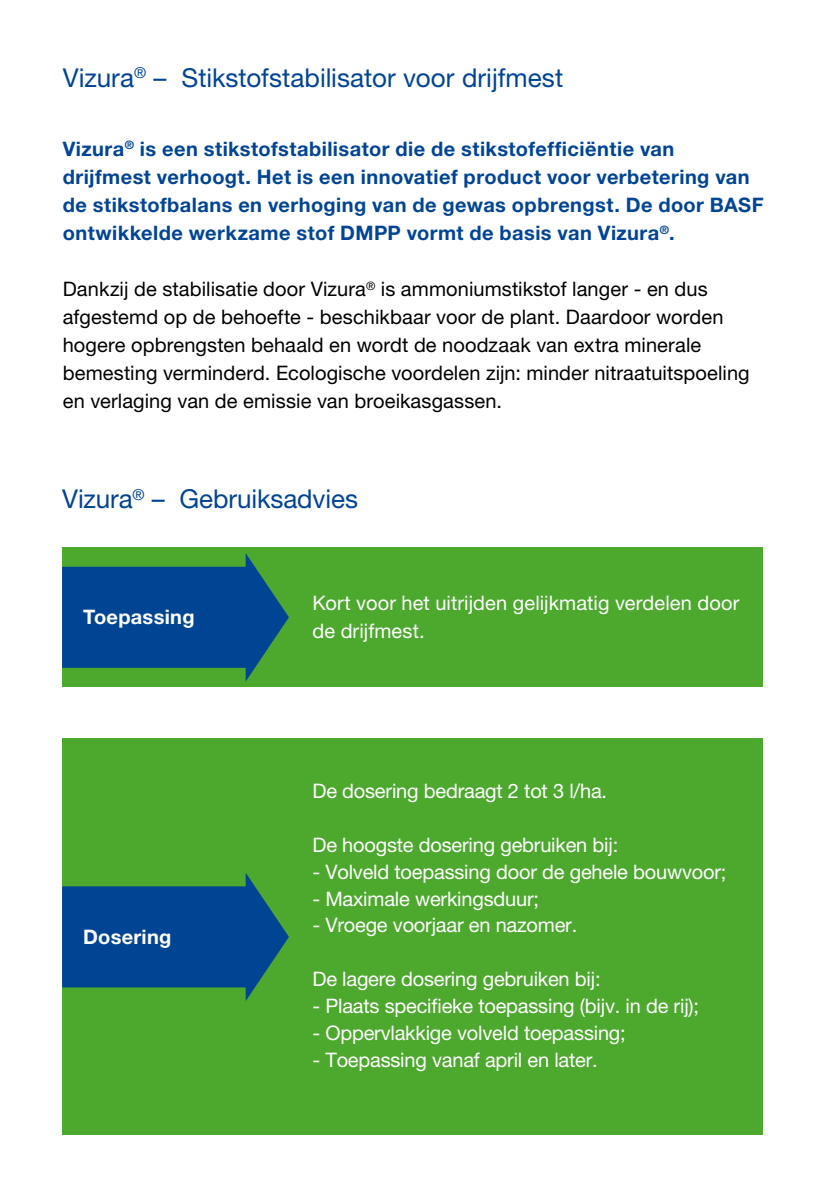
<style>
.page{position:relative;width:828px;height:1191px;background:#fff}
.page>*{position:absolute;margin:0;border:0;box-sizing:border-box;transform-origin:0 0}
.HL-Sub{font:26px "Helvetica Neue LT Pro";color:#004494}
.FliesstextFlo{font:20px/28px "Helvetica Neue LT Pro";letter-spacing:-.01em;color:#fff}
.FliesstextFlo-2{font:20px/28px "Helvetica Neue LT Pro";letter-spacing:.005em;color:#000}
.FliesstextFlo-3{font:700 20px/28px "Helvetica Neue LT Pro";letter-spacing:.02em;color:#004494}
.FliesstextFlo-4{font:700 20px "Helvetica Neue LT Pro";letter-spacing:.015em;color:#fff}
</style>
<div class="page">
<hr style="left:827px;top:907px;width:1px;height:227px;background:#004494">
<div style="left:62px;top:547px;width:701px;height:140px;background:#4da82e"></div>
<div style="left:62px;top:738px;width:701px;height:397px;background:#4da82e"></div>
<svg style="left:62px;top:553px;width:227px;height:128px"></svg>
<svg style="left:62px;top:873px;width:227px;height:128px"></svg>
<p class="HL-Sub" style="left:63px;top:62px;width:502px">Vizura<sup>®</sup> – Stikstofstabilisator voor drijfmest</p>
<p class="FliesstextFlo-3" style="left:63px;top:134px;width:702px">Vizura<sup>®</sup> is een stikstofstabilisator die de stikstofefficiëntie van drijfmest verhoogt. Het is een innovatief product voor verbetering van de stikstofbalans en verhoging van de gewas opbrengst. De door BASF ontwikkelde werkzame stof DMPP vormt de basis van Vizura<sup>®</sup>.</p>
<p class="FliesstextFlo-2" style="left:63px;top:275px;width:688px">Dankzij de stabilisatie door Vizura<sup>®</sup> is ammoniumstikstof langer - en dus afgestemd op de behoefte - beschikbaar voor de plant. Daardoor worden hogere opbrengsten behaald en wordt de noodzaak van extra minerale bemesting verminderd. Ecologische voordelen zijn: minder nitraatuitspoeling en verlaging van de emissie van broeikasgassen.</p>
<p class="HL-Sub" style="left:62px;top:483px;width:297px">Vizura<sup>®</sup> – Gebruiksadvies</p>
<p class="FliesstextFlo-4" style="left:83px;top:605px;width:113px">Toepassing</p>
<p class="FliesstextFlo-4" style="left:83px;top:924px;width:90px">Dosering</p>
<p class="FliesstextFlo" style="left:312px;top:589px;width:428px">Kort voor het uitrijden gelijkmatig verdelen door de drijfmest.</p>
<p class="FliesstextFlo" style="left:312px;top:777px;width:296px">De dosering bedraagt 2 tot 3 l/ha.</p>
<p class="FliesstextFlo" style="left:312px;top:830px;width:307px">De hoogste dosering gebruiken bij:</p>
<p class="FliesstextFlo" style="left:312px;top:857px;width:415px">- Volveld toepassing door de gehele bouwvoor;</p>
<p class="FliesstextFlo" style="left:312px;top:884px;width:228px">- Maximale werkingsduur;</p>
<p class="FliesstextFlo" style="left:312px;top:911px;width:266px">- Vroege voorjaar en nazomer.</p>
<p class="FliesstextFlo" style="left:312px;top:964px;width:290px">De lagere dosering gebruiken bij:</p>
<p class="FliesstextFlo" style="left:312px;top:991px;width:388px">- Plaats specifieke toepassing (bijv. in de rij);</p>
<p class="FliesstextFlo" style="left:312px;top:1018px;width:315px">- Oppervlakkige volveld toepassing;</p>
<p class="FliesstextFlo" style="left:312px;top:1045px;width:287px">- Toepassing vanaf april en later.</p>
</div>
